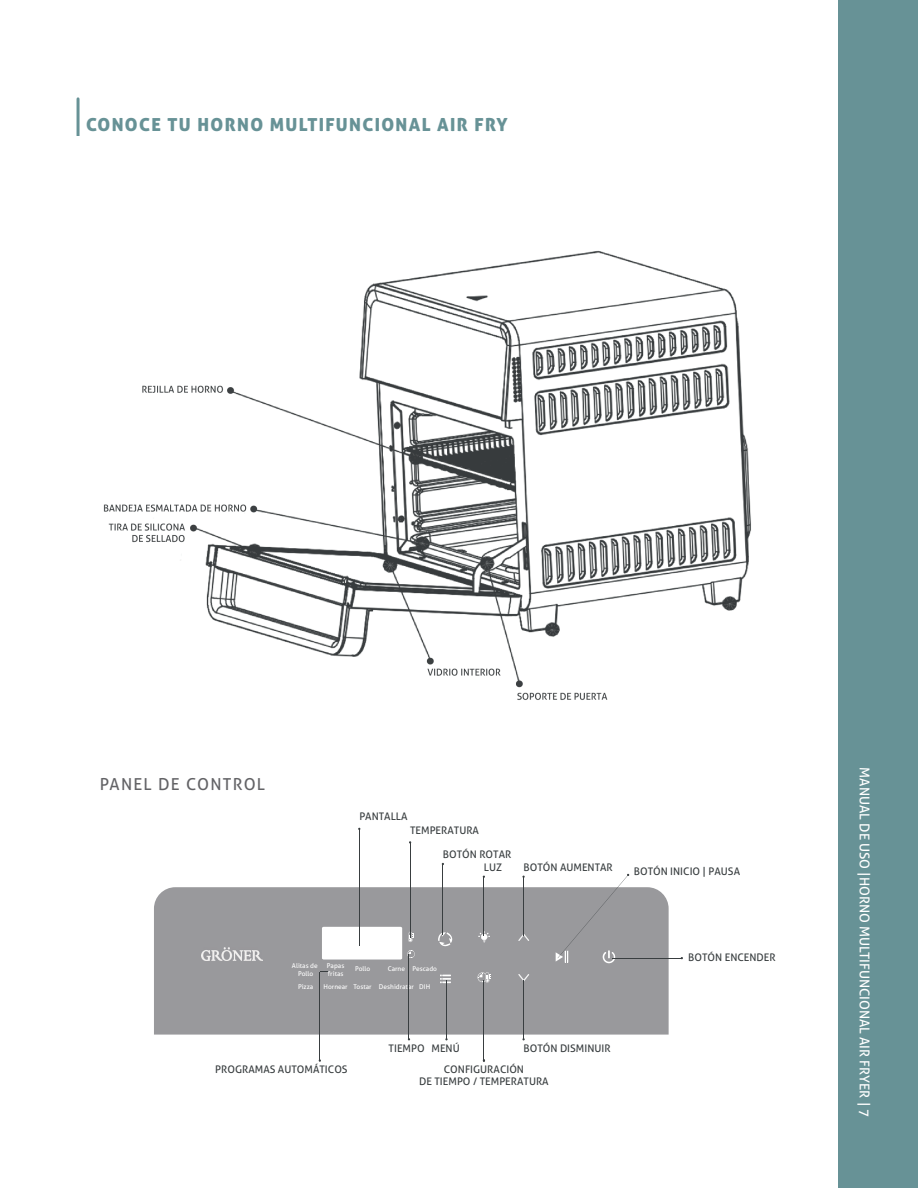
<style>
.page{position:relative;width:918px;height:1188px;background:#fff}
.page>*{position:absolute;margin:0;border:0;box-sizing:border-box;transform-origin:0 0}
.t1{font:18px "Aller Display";letter-spacing:.075em;color:#679296}
.t2{font:16.5px "Aller";letter-spacing:.075em;color:#636366}
.t3{font:13.5px "Aller";color:#fff}
.t4{font:10.5px/12.9px "Aller";color:#393e40}
.t5{font:6.6px/7.9px "Aller";color:#fff;text-align:center}
</style>
<div class="page">
<div style="left:839px;top:0;width:79px;height:1188px;background:#679296"></div>
<hr style="left:77px;top:99px;width:3px;height:56px;background:#679296">
<img style="left:77px;top:137px;width:674px;height:742px">
<div style="left:154px;top:887px;width:515px;height:148px;background:#99999c"></div>
<svg style="left:478px;top:931px;width:12px;height:12px"></svg>
<svg style="left:518px;top:933px;width:11px;height:8px"></svg>
<svg style="left:518px;top:974px;width:11px;height:8px"></svg>
<svg style="left:477px;top:972px;width:14px;height:11px"></svg>
<svg style="left:322px;top:927px;width:93px;height:33px"></svg>
<svg style="left:438px;top:932px;width:16px;height:16px"></svg>
<svg style="left:440px;top:975px;width:11px;height:8px"></svg>
<img style="left:201px;top:947px;width:61px;height:13px">
<hr style="left:359px;top:829px;width:1px;height:117px;background:#393e40">
<hr style="left:410px;top:842px;width:1px;height:96px;background:#393e40">
<hr style="left:443px;top:864px;width:1px;height:71px;background:#393e40">
<hr style="left:484px;top:877px;width:1px;height:59px;background:#393e40">
<hr style="left:524px;top:877px;width:1px;height:59px;background:#393e40">
<hr style="left:612px;top:958px;width:70px;height:1px;background:#393e40">
<svg style="left:556px;top:874px;width:73px;height:89px"></svg>
<hr style="left:523px;top:980px;width:1px;height:59px;background:#393e40">
<hr style="left:446px;top:980px;width:1px;height:59px;background:#393e40">
<hr style="left:484px;top:980px;width:1px;height:81px;background:#393e40">
<hr style="left:320px;top:972px;width:1px;height:89px;background:#393e40">
<hr style="left:409px;top:954px;width:1px;height:85px;background:#393e40">
<h1 class="t1" style="left:86px;top:113px;width:423px">CONOCE TU HORNO MULTIFUNCIONAL AIR FRY</h1>
<h2 class="t2" style="left:100px;top:774px;width:167px">PANEL DE CONTROL</h2>
<p class="t4" style="left:359px;top:810px;width:50px">PANTALLA</p>
<p class="t4" style="left:410px;top:824px;width:70px">TEMPERATURA</p>
<p class="t4" style="left:484px;top:848px;width:29px;text-indent:-41px">BOTÓN ROTAR<br>LUZ</p>
<p class="t4" style="left:524px;top:861px;width:91px">BOTÓN AUMENTAR</p>
<p class="t4" style="left:634px;top:865px;width:108px">BOTÓN INICIO | PAUSA</p>
<p class="t5" style="left:292px;top:962px;width:27px">Alitas de<br>Pollo</p>
<p class="t5" style="left:327px;top:962px;width:19px;text-align:left">Papas fritas</p>
<p class="t5" style="left:355px;top:964px;width:17px">Pollo</p>
<p class="t5" style="left:388px;top:964px;width:51px">Carne Pescado</p>
<p class="t5" style="left:298px;top:983px;width:17px">Pizza</p>
<p class="t5" style="left:354px;top:983px;width:78px">Tostar Deshidratar DIH</p>
<p class="t5" style="left:324px;top:983px;width:26px">Hornear</p>
<p class="t4" style="left:688px;top:951px;width:89px">BOTÓN ENCENDER</p>
<p class="t4" style="left:215px;top:1063px;width:134px">PROGRAMAS AUTOMÁTICOS</p>
<p class="t4" style="left:432px;top:1041px;width:30px">MENÚ</p>
<p class="t4" style="left:444px;top:1037px;width:168px;line-height:21.3px;text-indent:80px">BOTÓN DISMINUIR<br>CONFIGURACIÓN</p>
<p class="t4" style="left:419px;top:1075px;width:131px">DE TIEMPO / TEMPERATURA</p>
<p class="t4" style="left:389px;top:1041px;width:38px">TIEMPO</p>
<p class="t3" style="left:873px;top:767px;width:352px;rotate:90deg">MANUAL DE USO |HORNO MULTIFUNCIONAL AIR FRYER | 7</p>
</div>
